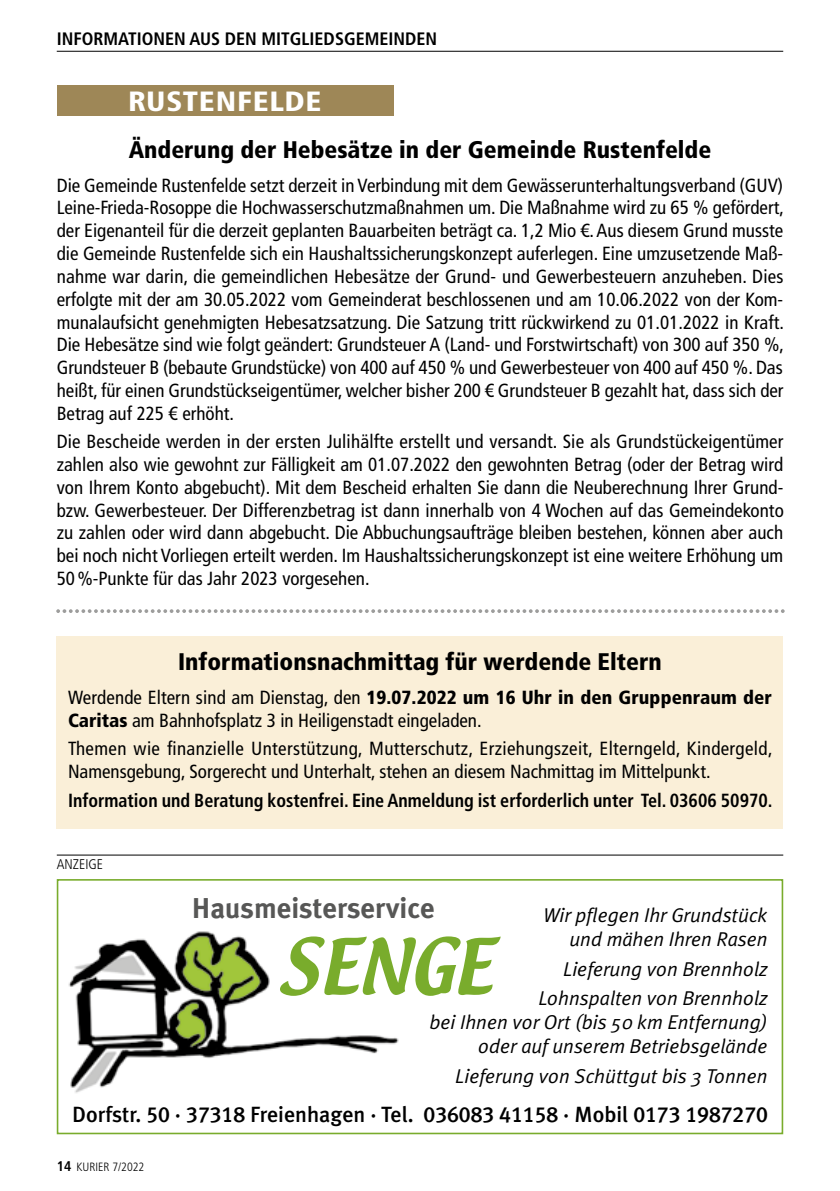
<style>
.page{position:relative;width:840px;height:1191px;background:#fff}
.page>*{position:absolute;margin:0;border:0;box-sizing:border-box;transform-origin:0 0}
.t1{font:68px "Textile";color:#79ac2c}
.t2{font:700 28.6px "Meta Plus";color:#575756}
.t3{font:28px "Humanist 777 BT Black Condensed B";letter-spacing:.025em;color:#fff;scale:1.1 1}
.t4{font:900 condensed 24px "Frutiger LT Std";color:#000}
.t5{font:500 22px "Meta Plus";color:#000}
.t6{font:italic 20px/24px "Meta Plus Normal";color:#000;text-align:right}
.t7{font:condensed 19px/22.8px "Frutiger LT Std";color:#000;text-align:justify}
.t8{font:condensed 19px/22.8px "Frutiger LT Std";letter-spacing:.02em;color:#000}
.t9{font:700 condensed 19px "Frutiger LT Std";color:#000;scale:.95 1}
.t10{font:700 condensed 18px "Frutiger LT Std";color:#000}
.t11{font:300 condensed 14px "Frutiger LT Std";color:#000}
.t12{font:300 condensed 12px "Frutiger LT Std";color:#000}
.s1{font-weight:900}
.s2{font-family:"Meta Plus Medium Caps";font-weight:400}
.s3{font-weight:700;font-size:14px}
</style>
<div class="page">
<div style="left:57px;top:636px;width:725px;height:192px;background:#faefd8"></div>
<div style="left:57px;top:85px;width:336px;height:30px;background:#9e8757"></div>
<hr style="left:57px;top:854px;width:725px;height:1px;background:#000">
<div style="left:57px;top:879px;width:725px;height:255px;background:#fff;border:2px solid #79ac2c"></div>
<img style="left:68px;top:931px;width:331px;height:162px">
<svg style="left:56px;top:609px;width:728px;height:4px"></svg>
<hr style="left:57px;top:51px;width:725px;height:1px;background:#000">
<p class="t10" style="left:57px;top:28px;width:381px">INFORMATIONEN AUS DEN MITGLIEDSGEMEINDEN</p>
<h3 class="t3" style="left:128px;top:83px;width:177px">RUSTENFELDE</h3>
<p class="t4" style="left:129px;top:135px;width:584px">Änderung der Hebesätze in der Gemeinde Rustenfelde</p>
<p class="t7" style="left:57px;top:174px;width:728px">Die Gemeinde Rustenfelde setzt derzeit in Verbindung mit dem Gewässerunterhaltungsverband (GUV)<br>Leine-Frieda-Rosoppe die Hochwasserschutzmaßnahmen um. Die Maßnahme wird zu 65 % gefördert, der Eigenanteil für die derzeit geplanten Bauarbeiten beträgt ca. 1,2 Mio €. Aus diesem Grund musste die Gemeinde Rustenfelde sich ein Haushaltssicherungskonzept auferlegen. Eine umzusetzende Maß&shy;nahme war darin, die gemeindlichen Hebesätze der Grund- und Gewerbesteuern anzuheben. Dies erfolgte mit der am 30.05.2022 vom Gemeinderat beschlossenen und am 10.06.2022 von der Kom&shy;munalaufsicht genehmigten Hebesatzsatzung. Die Satzung tritt rückwirkend zu 01.01.2022 in Kraft.<br>Die Hebesätze sind wie folgt geändert: Grundsteuer A (Land- und Forstwirtschaft) von 300 auf 350 %, Grundsteuer B (bebaute Grundstücke) von 400 auf 450 % und Gewerbesteuer von 400 auf 450 %. Das heißt, für einen Grundstückseigentümer, welcher bisher 200 € Grundsteuer B gezahlt hat, dass sich der Betrag auf 225 € erhöht.</p>
<p class="t7" style="left:57px;top:430px;width:728px">Die Bescheide werden in der ersten Julihälfte erstellt und versandt. Sie als Grundstückeigentümer zahlen also wie gewohnt zur Fälligkeit am 01.07.2022 den gewohnten Betrag (oder der Betrag wird von Ihrem Konto abgebucht). Mit dem Bescheid erhalten Sie dann die Neuberechnung Ihrer Grund&shy;bzw. Gewerbesteuer. Der Differenzbetrag ist dann innerhalb von 4 Wochen auf das Gemeindekonto zu zahlen oder wird dann abgebucht. Die Abbuchungsaufträge bleiben bestehen, können aber auch bei noch nicht Vorliegen erteilt werden. Im Haushaltssicherungskonzept ist eine weitere Erhöhung um 50%-Punkte für das Jahr 2023 vorgesehen.</p>
<p class="t4" style="left:178px;top:647px;width:485px">Informationsnachmittag für werdende Eltern</p>
<p class="t7" style="left:68px;top:686px;width:705px">Werdende Eltern sind am Dienstag, den <span class="s1">19.07.2022 um 16 Uhr in den Gruppenraum der<br>Caritas</span> am Bahnhofsplatz 3 in Heiligenstadt eingeladen.</p>
<p class="t8" style="left:68px;top:737px;width:705px">Themen wie finanzielle Unterstützung, Mutterschutz, Erziehungszeit, Elterngeld, Kindergeld,<br>Namensgebung, Sorgerecht und Unterhalt, stehen an diesem Nachmittag im Mittelpunkt.</p>
<p class="t9" style="left:68px;top:789px;width:742px">Information und Beratung kostenfrei. Eine Anmeldung ist erforderlich unter Tel. 03606 50970.</p>
<p class="t11" style="left:57px;top:856px;width:48px">ANZEIGE</p>
<h2 class="t2" style="left:192px;top:891px;width:244px">Hausmeisterservice</h2>
<p class="t6" style="left:543px;top:902px;width:226px">Wir pflegen Ihr Grundstück und mähen Ihren Rasen</p>
<p class="t6" style="left:538px;top:953px;width:230px;line-height:29.6px">Lieferung von Brennholz<br>Lohnspalten von Brennholz</p>
<p class="t6" style="left:429px;top:1010px;width:339px">bei Ihnen vor Ort (bis 50 km Entfernung) oder auf unserem Betriebsgelände</p>
<p class="t6" style="left:455px;top:1063px;width:314px">Lieferung von Schüttgut bis 3 Tonnen</p>
<p class="t5" style="left:72px;top:1101px;width:697px">Dorfstr. <span class="s2">50 · 37318</span> Freienhagen · Tel. <span class="s2">036083 41158</span> · Mobil <span class="s2">0173 1987270</span></p>
<h1 class="t1" style="left:277px;top:918px;width:216px">SENGE</h1>
<p class="t12" style="left:57px;top:1159px;width:89px"><span class="s3">14</span> KURIER 7/2022</p>
</div>
